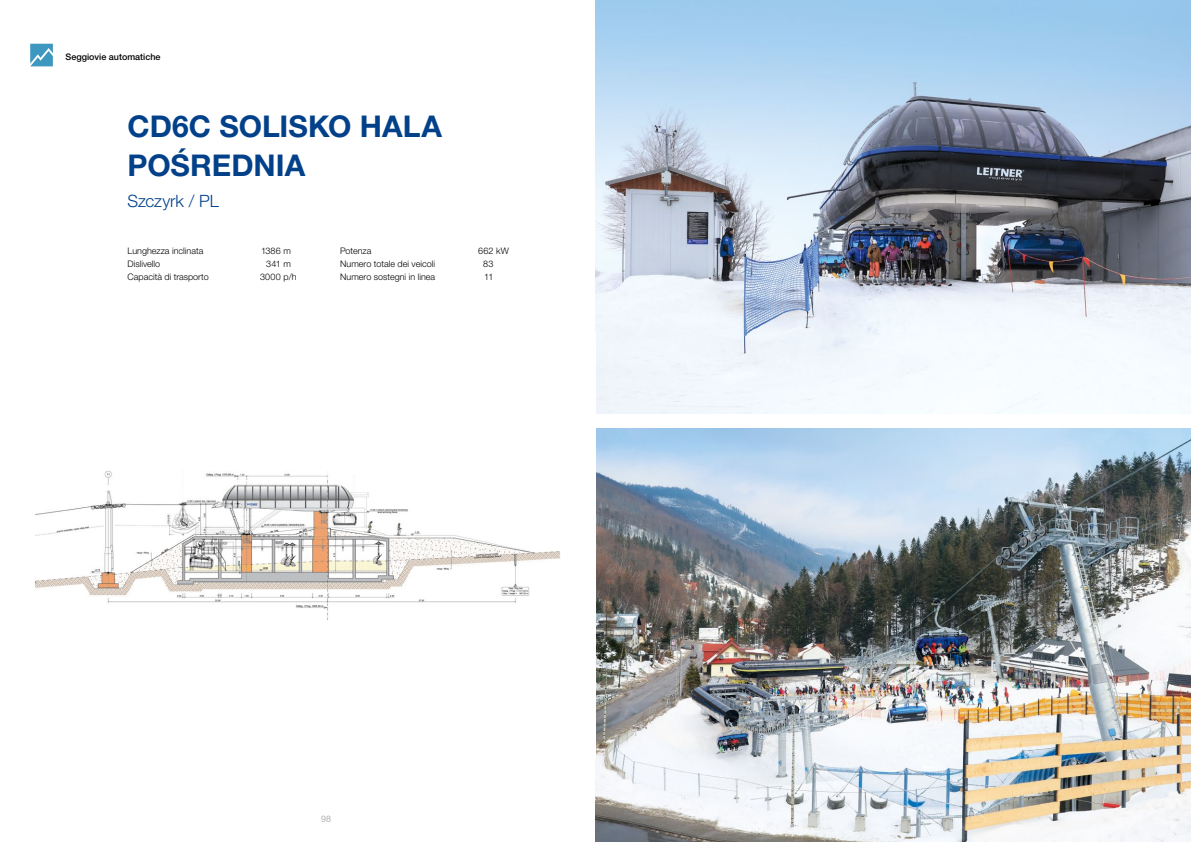
<style>
.page{position:relative;width:1191px;height:842px;background:#fff}
.page>*{position:absolute;margin:0;border:0;box-sizing:border-box;transform-origin:0 0}
.t1{font:700 30px/39px "Helvetica Neue LTW1 G";color:#024189}
.t2{font:300 17px "Helvetica Neue LTW1 G";letter-spacing:-.01em;color:#024189}
.t3{font:300 9px/13px "Helvetica Neue LTW1 G";color:#000}
.t4{font:500 9px "Helvetica Neue LTW1 G";color:#000}
.t5{font:9px "Helvetica Neue LTW1 G";color:#b3b2b2}
</style>
<div class="page">
<svg style="left:30px;top:44px;width:23px;height:22px"></svg>
<img style="left:595px;top:428px;width:596px;height:414px">
<img style="left:595px;top:0;width:596px;height:414px">
<img style="left:34px;top:471px;width:527px;height:149px">
<p class="t4" style="left:66px;top:51px;width:96px">Seggiovie automatiche</p>
<h1 class="t1" style="left:128px;top:106px;width:316px">CD6C SOLISKO HALA<br>POŚREDNIA</h1>
<h2 class="t2" style="left:128px;top:190px;width:93px">Szczyrk / PL</h2>
<p class="t3" style="left:128px;top:244px;width:83px">Lunghezza inclinata<br>Dislivello<br>Capacità di trasporto</p>
<p class="t3" style="left:261px;top:244px;width:31px">1386 m</p>
<p class="t3" style="left:478px;top:244px;width:32px">662 kW</p>
<p class="t3" style="left:260px;top:257px;width:38px;text-align:center">341 m<br>3000 p/h</p>
<p class="t3" style="left:340px;top:244px;width:96px">Potenza<br>Numero totale dei veicoli<br>Numero sostegni in linea</p>
<p class="t3" style="left:483px;top:257px;width:12px">83<br>11</p>
<p class="t5" style="left:321px;top:813px;width:12px">98</p>
</div>
